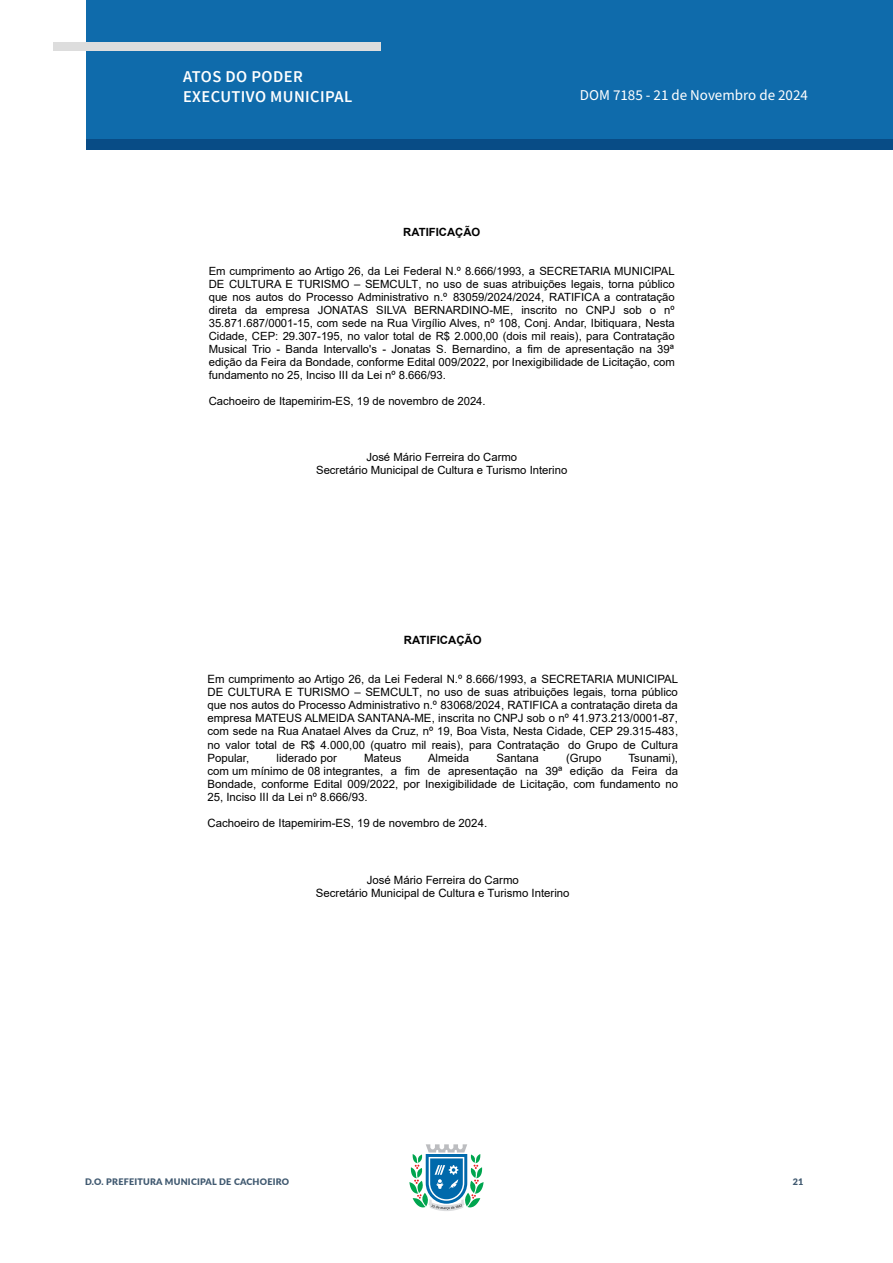
<style>
.page{position:relative;width:893px;height:1263px;background:#fff}
.page>*{position:absolute;margin:0;border:0;box-sizing:border-box;transform-origin:0 0}
.t1{font:600 16.5px/19.8px "Source Sans Pro";letter-spacing:.025em;color:#fff}
.t2{font:15px "Source Sans Pro";color:#fff}
.t3{font:11.4px/13.2px "Arial";color:#000;text-align:justify}
.t4{font:700 11.4px "Arial";color:#000}
.t5{font:11.25px/13px "Arial";color:#000;text-align:justify}
.t6{font:700 11.25px "Arial";color:#000}
.t7{font:900 9px "Lato";letter-spacing:.025em;color:#405970}
</style>
<div class="page">
<svg style="left:409px;top:1144px;width:75px;height:67px"></svg>
<div style="left:86px;top:0;width:807px;height:140px;background:#0f6bab"></div>
<div style="left:87px;top:140px;width:806px;height:10px;background:#084c86"></div>
<div style="left:53px;top:42px;width:328px;height:9px;background:#ddd"></div>
<h1 class="t1" style="left:183px;top:67px;width:171px">ATOS DO PODER<br>EXECUTIVO MUNICIPAL</h1>
<p class="t2" style="left:580px;top:85px;width:229px">DOM 7185 - 21 de Novembro de 2024</p>
<p class="t6" style="left:403px;top:226px;width:78px">RATIFICAÇÃO</p>
<p class="t5" style="left:209px;top:266px;width:468px">Em cumprimento ao Artigo 26, da Lei Federal N.º 8.666/1993, a SECRETARIA MUNICIPAL DE CULTURA E TURISMO – SEMCULT, no uso de suas atribuições legais, torna público que nos autos do Processo Administrativo n.º 83059/2024/2024, RATIFICA a contratação direta da empresa JONATAS SILVA BERNARDINO-ME, inscrito no CNPJ sob o nº 35.871.687/0001-15, com sede na Rua Virgílio Alves, nº 108, Conj. Andar, Ibitiquara, Nesta Cidade, CEP: 29.307-195, no valor total de R$ 2.000,00 (dois mil reais), para Contratação Musical Trio - Banda Intervallo's - Jonatas S. Bernardino, a fim de apresentação na 39ª edição da Feira da Bondade, conforme Edital 009/2022, por Inexigibilidade de Licitação, com fundamento no 25, Inciso III da Lei nº 8.666/93.</p>
<p class="t5" style="left:209px;top:396px;width:278px">Cachoeiro de Itapemirim-ES, 19 de novembro de 2024.</p>
<p class="t5" style="left:316px;top:451px;width:253px;text-align:center">José Mário Ferreira do Carmo<br>Secretário Municipal de Cultura e Turismo Interino</p>
<p class="t4" style="left:404px;top:633px;width:79px">RATIFICAÇÃO</p>
<p class="t3" style="left:207px;top:673px;width:472px">Em cumprimento ao Artigo 26, da Lei Federal N.º 8.666/1993, a SECRETARIA MUNICIPAL DE CULTURA E TURISMO – SEMCULT, no uso de suas atribuições legais, torna público que nos autos do Processo Administrativo n.º 83068/2024, RATIFICA a contratação direta da empresa MATEUS ALMEIDA SANTANA-ME, inscrita no CNPJ sob o nº 41.973.213/0001-87, com sede na Rua Anatael Alves da Cruz, nº 19, Boa Vista, Nesta Cidade, CEP 29.315-483, no valor total de R$ 4.000,00 (quatro mil reais), para Contratação do Grupo de Cultura Popular,</p>
<p class="t3" style="left:207px;top:752px;width:472px;text-indent:421px">Tsunami), com um mínimo de 08 integrantes, a fim de apresentação na 39ª edição da Feira da Bondade, conforme Edital 009/2022, por Inexigibilidade de Licitação, com fundamento no 25, Inciso III da Lei nº 8.666/93.</p>
<p class="t3" style="left:207px;top:817px;width:281px">Cachoeiro de Itapemirim-ES, 19 de novembro de 2024.</p>
<p class="t3" style="left:276px;top:752px;width:62px">liderado por</p>
<p class="t3" style="left:364px;top:752px;width:39px">Mateus</p>
<p class="t3" style="left:428px;top:752px;width:43px">Almeida</p>
<p class="t3" style="left:496px;top:752px;width:44px">Santana</p>
<p class="t3" style="left:566px;top:752px;width:37px">(Grupo</p>
<p class="t3" style="left:316px;top:874px;width:255px;text-align:center">José Mário Ferreira do Carmo<br>Secretário Municipal de Cultura e Turismo Interino</p>
<p class="t7" style="left:85px;top:1175px;width:206px">D.O. PREFEITURA MUNICIPAL DE CACHOEIRO</p>
<p class="t7" style="left:793px;top:1175px;width:12px">21</p>
</div>
